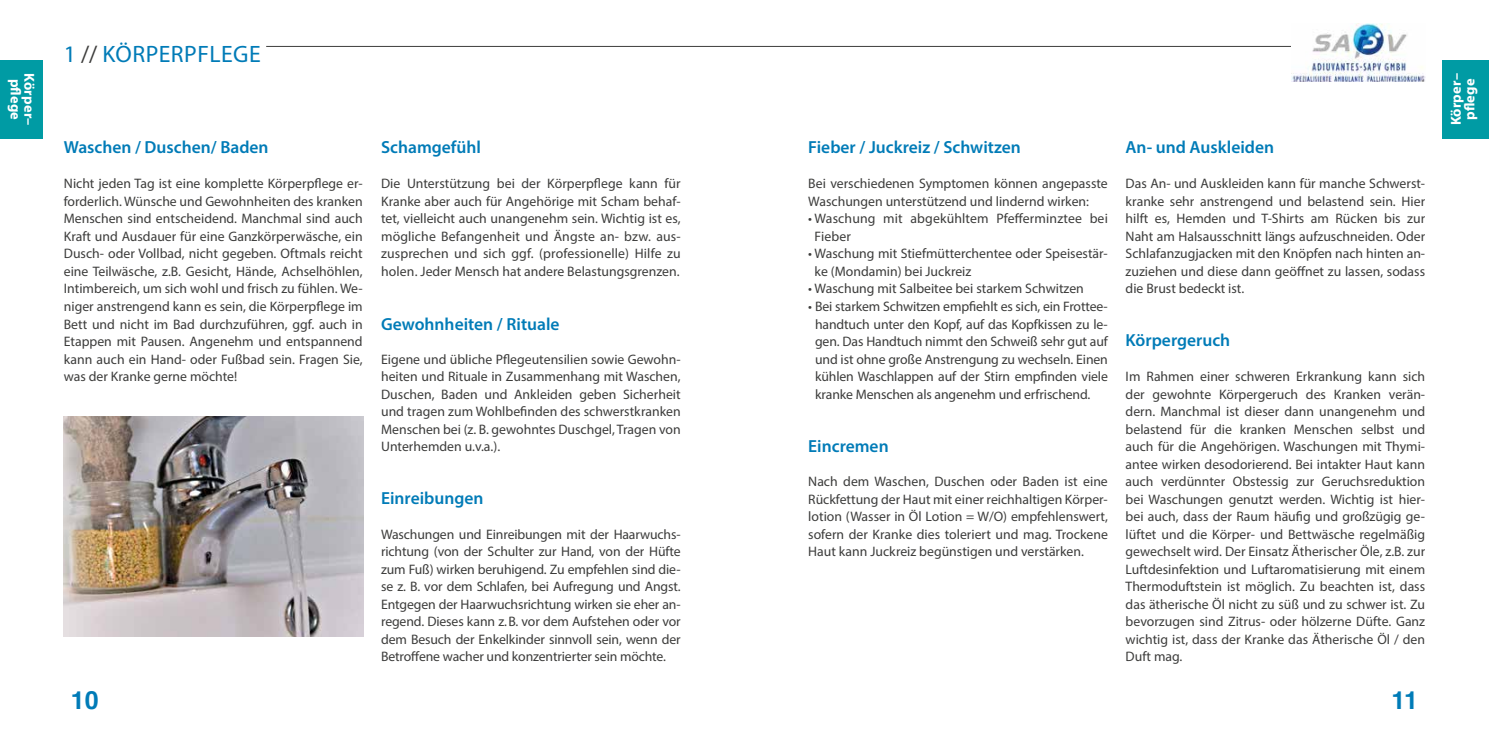
<style>
.page{position:relative;width:1489px;height:745px;background:#fff}
.page>*{position:absolute;margin:0;border:0;box-sizing:border-box;transform-origin:0 0}
.t1{font:700 25px "Helvetica";color:#007bb7}
.t2{font:23.75px "Myriad Pro";letter-spacing:.02em;color:#007bb7}
.t3{font:600 17.5px "Myriad Pro";color:#007bb7}
.t4{font:700 14.38px/13.8px "Myriad Pro";letter-spacing:.01em;color:#fff;text-align:center}
.t5{font:13.75px/17.5px "Myriad Pro";color:#3c3c3b;text-align:justify}
.s1{color:#3c3c3b}
</style>
<div class="page">
<hr style="left:266px;top:46px;width:1034px;height:1px;background:#3c3c3b">
<img style="left:64px;top:416px;width:299px;height:220px">
<img style="left:1291px;top:23px;width:133px;height:58px">
<div style="left:1442px;top:60px;width:46px;height:78px;background:#009ba4"></div>
<div style="left:0;top:60px;width:43px;height:78px;background:#009ba4"></div>
<p class="t4" style="left:37px;top:73px;width:54px;rotate:90deg">Körper– pflege</p>
<h2 class="t2" style="left:64px;top:39px;width:198px">1 <span class="s1">//</span> KÖRPERPFLEGE</h2>
<p class="t3" style="left:64px;top:136px;width:206px">Waschen / Duschen/ Baden</p>
<p class="t5" style="left:64px;top:174px;width:300px">Nicht jeden Tag ist eine komplette Körperpflege er&shy;forderlich. Wünsche und Gewohnheiten des kranken Menschen sind entscheidend. Manchmal sind auch Kraft und Ausdauer für eine Ganzkörperwäsche, ein Dusch- oder Vollbad, nicht gegeben. Oftmals reicht eine Teilwäsche, z.B. Gesicht, Hände, Achselhöhlen, Intimbereich, um sich wohl und frisch zu fühlen. We&shy;niger anstrengend kann es sein, die Körperpflege im Bett und nicht im Bad durchzuführen, ggf. auch in Etappen mit Pausen. Angenehm und entspannend kann auch ein Hand- oder Fußbad sein. Fragen Sie, was der Kranke gerne möchte!</p>
<p class="t3" style="left:381px;top:136px;width:101px">Schamgefühl</p>
<p class="t5" style="left:381px;top:174px;width:301px">Die Unterstützung bei der Körperpflege kann für Kranke aber auch für Angehörige mit Scham behaf&shy;tet, vielleicht auch unangenehm sein. Wichtig ist es, mögliche Befangenheit und Ängste an- bzw. aus&shy;zusprechen und sich ggf. (professionelle) Hilfe zu holen. Jeder Mensch hat andere Belastungsgrenzen.</p>
<p class="t3" style="left:381px;top:312px;width:180px">Gewohnheiten / Rituale</p>
<p class="t5" style="left:381px;top:349px;width:301px">Eigene und übliche Pflegeutensilien sowie Gewohn&shy;heiten und Rituale in Zusammenhang mit Waschen, Duschen, Baden und Ankleiden geben Sicherheit und tragen zum Wohlbefinden des schwerstkranken Menschen bei (z. B. gewohntes Duschgel, Tragen von Unterhemden u.v.a.).</p>
<p class="t3" style="left:381px;top:486px;width:104px">Einreibungen</p>
<p class="t5" style="left:381px;top:524px;width:301px">Waschungen und Einreibungen mit der Haarwuchs&shy;richtung (von der Schulter zur Hand, von der Hüfte zum Fuß) wirken beruhigend. Zu empfehlen sind die&shy;se z. B. vor dem Schlafen, bei Aufregung und Angst.<br>Entgegen der Haarwuchsrichtung wirken sie eher an&shy;regend. Dieses kann z. B. vor dem Aufstehen oder vor dem Besuch der Enkelkinder sinnvoll sein, wenn der Betroffene wacher und konzentrierter sein möchte.</p>
<p class="t3" style="left:808px;top:136px;width:214px">Fieber / Juckreiz / Schwitzen</p>
<p class="t5" style="left:808px;top:174px;width:301px">Bei verschiedenen Symptomen können angepasste<br>Waschungen unterstützend und lindernd wirken:</p>
<p class="t5" style="left:814px;top:210px;width:295px;text-indent:-6px">• Waschung mit abgekühltem Pfefferminztee bei<br>Fieber</p>
<p class="t5" style="left:814px;top:245px;width:295px;text-indent:-6px">• Waschung mit Stiefmütterchentee oder Speisestär&shy;ke (Mondamin) bei Juckreiz</p>
<p class="t5" style="left:808px;top:280px;width:277px">• Waschung mit Salbeitee bei starkem Schwitzen</p>
<p class="t5" style="left:815px;top:297px;width:294px;text-indent:-7px">• Bei starkem Schwitzen empfiehlt es sich, ein Frottee&shy;handtuch unter den Kopf, auf das Kopfkissen zu le&shy;gen. Das Handtuch nimmt den Schweiß sehr gut auf und ist ohne große Anstrengung zu wechseln. Einen kühlen Waschlappen auf der Stirn empfinden viele kranke Menschen als angenehm und erfrischend.</p>
<p class="t3" style="left:808px;top:435px;width:82px">Eincremen</p>
<p class="t5" style="left:808px;top:472px;width:301px">Nach dem Waschen, Duschen oder Baden ist eine Rückfettung der Haut mit einer reichhaltigen Körper&shy;lotion (Wasser in Öl Lotion = W/O) empfehlenswert, sofern der Kranke dies toleriert und mag. Trockene Haut kann Juckreiz begünstigen und verstärken.</p>
<p class="t3" style="left:1125px;top:136px;width:150px">An- und Auskleiden</p>
<p class="t5" style="left:1125px;top:174px;width:301px">Das An- und Auskleiden kann für manche Schwerst&shy;kranke sehr anstrengend und belastend sein. Hier hilft es, Hemden und T-Shirts am Rücken bis zur Naht am Halsausschnitt längs aufzuschneiden. Oder Schlafanzugjacken mit den Knöpfen nach hinten an&shy;zuziehen und diese dann geöffnet zu lassen, sodass die Brust bedeckt ist.</p>
<p class="t3" style="left:1125px;top:329px;width:106px">Körpergeruch</p>
<p class="t5" style="left:1125px;top:367px;width:301px">Im Rahmen einer schweren Erkrankung kann sich der gewohnte Körpergeruch des Kranken verän&shy;dern. Manchmal ist dieser dann unangenehm und belastend für die kranken Menschen selbst und auch für die Angehörigen. Waschungen mit Thymi&shy;antee wirken desodorierend. Bei intakter Haut kann auch verdünnter Obstessig zur Geruchsreduktion bei Waschungen genutzt werden. Wichtig ist hier&shy;bei auch, dass der Raum häufig und großzügig ge&shy;lüftet und die Körper- und Bettwäsche regelmäßig gewechselt wird. Der Einsatz Ätherischer Öle, z.B. zur Luftdesinfektion und Luftaromatisierung mit einem Thermoduftstein ist möglich. Zu beachten ist, dass das ätherische Öl nicht zu süß und zu schwer ist. Zu bevorzugen sind Zitrus- oder hölzerne Düfte. Ganz wichtig ist, dass der Kranke das Ätherische Öl / den Duft mag.</p>
<h1 class="t1" style="left:71px;top:679px;width:29px">10</h1>
<h1 class="t1" style="left:1391px;top:679px;width:28px">11</h1>
<p class="t4" style="left:1448px;top:125px;width:54px;rotate:-90deg">Körper– pflege</p>
</div>
